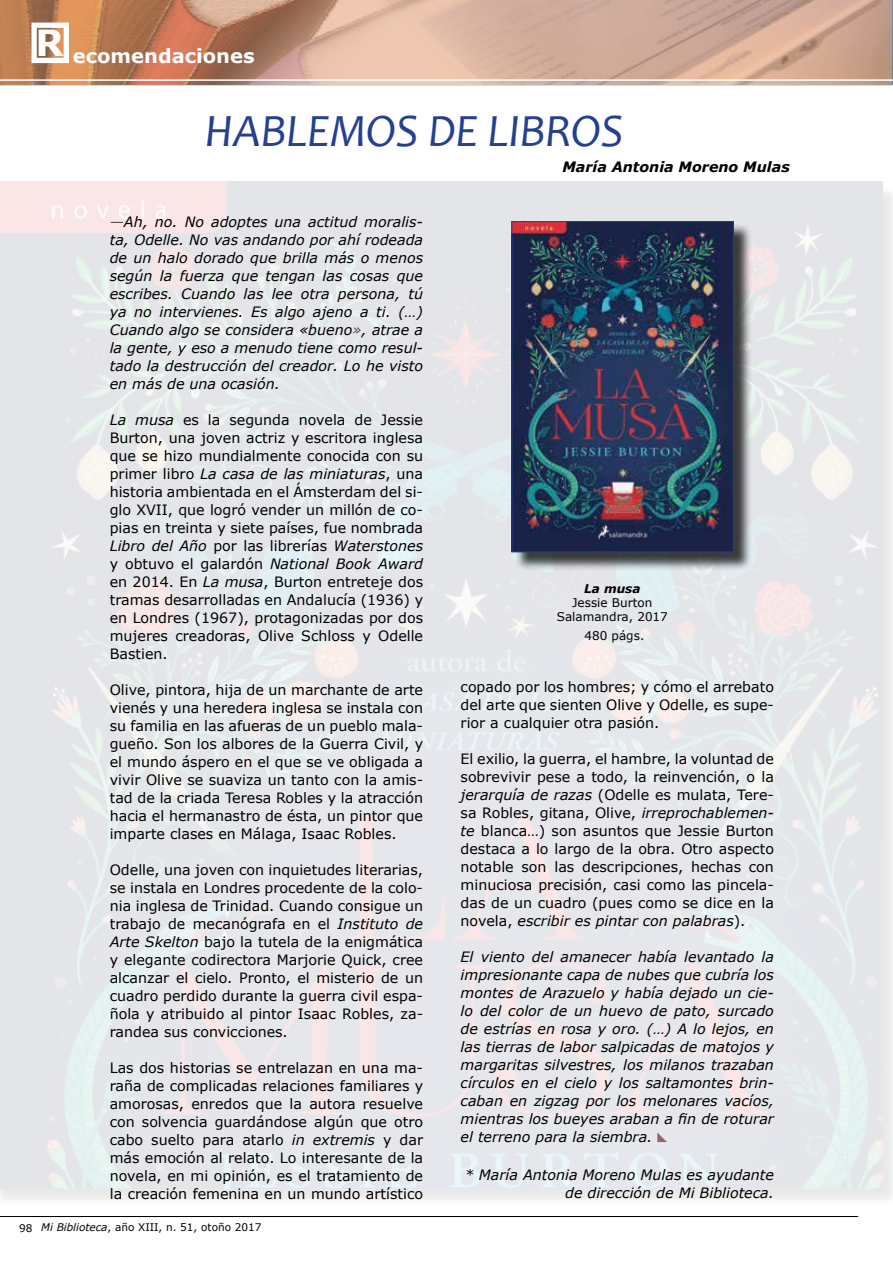
<style>
.page{position:relative;width:893px;height:1263px;background:#fff}
.page>*{position:absolute;margin:0;border:0;box-sizing:border-box;transform-origin:0 0}
.t1{font:italic 46.5px "Candara";color:#25408f}
.t2{font:700 19.5px "Verdana";color:#fff}
.t3{font:14.25px/18px "Verdana";color:#000;text-align:justify}
.t4{font:italic 14.25px/18px "Verdana";color:#000;text-align:justify}
.t5{font:italic 700 14.25px "Verdana";color:#000}
.t6{font:12px/14.4px "Verdana";color:#000;text-align:center}
.t7{font:italic 700 12px "Verdana";color:#000}
.t8{font:10.5px "Verdana";color:#000}
.s1{font-style:normal;color:#545454}
.s2{color:#545454}
.s3{font-style:italic}
</style>
<div class="page">
<hr style="left:0;top:1216px;width:858px;height:1px;background:#000">
<svg style="left:0;top:0;width:892px;height:86px;background:#cb9f87"></svg>
<hr style="left:0;top:79px;width:893px;height:2px;background:#fff">
<svg style="left:31px;top:23px;width:38px;height:40px"></svg>
<div style="left:0;top:184px;width:893px;height:1023px;background:#000;opacity:.75"></div>
<img style="left:0;top:182px;width:882px;height:1006px">
<div style="left:514px;top:224px;width:238px;height:347px;background:#000;opacity:.75"></div>
<img style="left:514px;top:223px;width:217px;height:327px">
<div style="left:512px;top:221px;width:221px;height:331px;border:1px solid #25408f"></div>
<svg style="left:657px;top:1132px;width:10px;height:10px"></svg>
<h2 class="t2" style="left:36px;top:42px;width:221px"><sup>R</sup> ecomendaciones</h2>
<h1 class="t1" style="left:205px;top:102px;width:420px">HABLEMOS DE LIBROS</h1>
<p class="t4" style="left:110px;top:213px;width:315px"><span class="s1">—</span>Ah, no. No adoptes una actitud moralis&shy;ta, Odelle. No vas andando por ahí rodeada de un halo dorado que brilla más o menos según la fuerza que tengan las cosas que escribes. Cuando las lee otra persona, tú ya no intervienes. Es algo ajeno a ti. (…)<br>Cuando algo se considera «bueno<span class="s2">»</span>, atrae a la gente, y eso a menudo tiene como resul&shy;tado la destrucción del creador. Lo he visto en más de una ocasión.</p>
<p class="t3" style="left:110px;top:411px;width:315px"><span class="s3">La musa</span> es la segunda novela de Jessie Burton, una joven actriz y escritora inglesa que se hizo mundialmente conocida con su primer libro <span class="s3">La casa de las miniaturas</span>, una historia ambientada en el Ámsterdam del si&shy;glo XVII, que logró vender un millón de co&shy;pias en treinta y siete países, fue nombrada <span class="s3">Libro del Año</span> por las librerías <span class="s3">Waterstones </span>y obtuvo el galardón <span class="s3">National Book Award </span>en 2014. En <span class="s3">La musa</span>, Burton entreteje dos tramas desarrolladas en Andalucía (1936) y en Londres (1967), protagonizadas por dos mujeres creadoras, Olive Schloss y Odelle Bastien.</p>
<p class="t3" style="left:110px;top:681px;width:315px">Olive, pintora, hija de un marchante de arte vienés y una heredera inglesa se instala con su familia en las afueras de un pueblo mala&shy;gueño. Son los albores de la Guerra Civil, y el mundo áspero en el que se ve obligada a vivir Olive se suaviza un tanto con la amis&shy;tad de la criada Teresa Robles y la atracción hacia el hermanastro de ésta, un pintor que imparte clases en Málaga, Isaac Robles.</p>
<p class="t3" style="left:110px;top:860px;width:315px">Odelle, una joven con inquietudes literarias, se instala en Londres procedente de la colo&shy;nia inglesa de Trinidad. Cuando consigue un trabajo de mecanógrafa en el <span class="s3">Instituto de Arte Skelton</span> bajo la tutela de la enigmática y elegante codirectora Marjorie Quick, cree alcanzar el cielo. Pronto, el misterio de un cuadro perdido durante la guerra civil espa&shy;ñola y atribuido al pintor Isaac Robles, za&shy;randea sus convicciones.</p>
<p class="t3" style="left:110px;top:1058px;width:315px">Las dos historias se entrelazan en una ma&shy;raña de complicadas relaciones familiares y amorosas, enredos que la autora resuelve con solvencia guardándose algún que otro cabo suelto para atarlo <span class="s3">in extremis</span> y dar más emoción al relato. Lo interesante de la novela, en mi opinión, es el tratamiento de la creación femenina en un mundo artístico</p>
<p class="t8" style="left:19px;top:1220px;width:244px">98 <span class="s3">Mi Biblioteca</span>, año XIII, n. 51, otoño 2017</p>
<p class="t5" style="left:562px;top:157px;width:229px">María Antonia Moreno Mulas</p>
<p class="t7" style="left:584px;top:580px;width:58px">La musa</p>
<p class="t6" style="left:557px;top:595px;width:113px">Jessie Burton<br>Salamandra, 2017</p>
<p class="t6" style="left:584px;top:628px;width:61px">480 págs.</p>
<p class="t3" style="left:461px;top:677px;width:315px">copado por los hombres; y cómo el arrebato del arte que sienten Olive y Odelle, es supe&shy;rior a cualquier otra pasión.</p>
<p class="t3" style="left:461px;top:749px;width:315px">El exilio, la guerra, el hambre, la voluntad de sobrevivir pese a todo, la reinvención, o la <span class="s3">jerarquía de razas</span> (Odelle es mulata, Tere&shy;sa Robles, gitana, Olive, <span class="s3">irreprochablemen&shy;te</span> blanca…) son asuntos que Jessie Burton destaca a lo largo de la obra. Otro aspecto notable son las descripciones, hechas con minuciosa precisión, casi como las pincela&shy;das de un cuadro (pues como se dice en la novela, <span class="s3">escribir es pintar con palabras</span>).</p>
<p class="t4" style="left:461px;top:947px;width:315px">El viento del amanecer había levantado la impresionante capa de nubes que cubría los montes de Arazuelo y había dejado un cie&shy;lo del color de un huevo de pato, surcado de estrías en rosa y oro. (…) A lo lejos, en las tierras de labor salpicadas de matojos y margaritas silvestres, los milanos trazaban círculos en el cielo y los saltamontes brin&shy;caban en zigzag por los melonares vacíos, mientras los bueyes araban a fin de roturar el terreno para la siembra.</p>
<p class="t4" style="left:465px;top:1165px;width:311px;text-align:right">* María Antonia Moreno Mulas es ayudante de dirección de Mi Biblioteca.</p>
</div>
